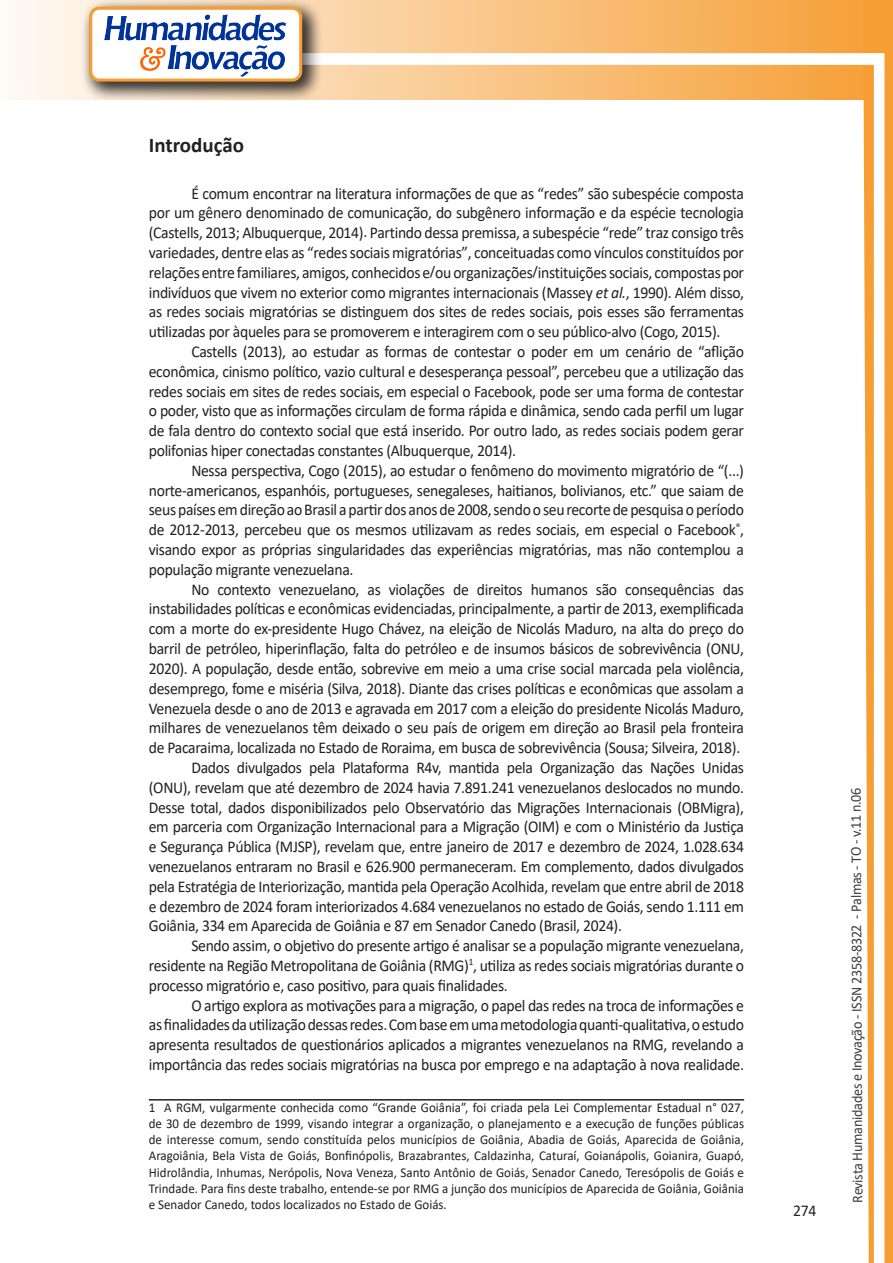
<style>
.page{position:relative;width:893px;height:1263px;background:#fff}
.page>*{position:absolute;margin:0;border:0;box-sizing:border-box;transform-origin:0 0}
.Titulo_2{font:700 21px "Calibri";color:#231f20}
.texto{font:16.5px/19.8px "Calibri";letter-spacing:-.02em;color:#231f20;text-align:justify;scale:.95 1}
.t1{font:15px "Calibri";letter-spacing:-.025em;color:#3e3e3f;scale:.95 1}
.Rodapé{font:13.5px/16.2px "Calibri";color:#231f20;text-align:justify;scale:.96 1}
.s1{font-style:italic}
</style>
<div class="page">
<svg style="left:5px;top:0;width:858px;height:100px;background:#f9c484"></svg>
<div style="left:302px;top:53px;width:582px;height:12px;background:#fff;border:2px solid #fff"></div>
<svg style="left:863px;top:0;width:30px;height:1263px"></svg>
<div style="left:81px;top:0;width:241px;height:102px;background:#231f20;opacity:.75"></div>
<div style="left:91px;top:8px;width:210px;height:72px;background:#fff;border-radius:9px"></div>
<img style="left:104px;top:14px;width:181px;height:62px">
<div style="left:89px;top:7px;width:213px;height:75px;border:3px solid #f69e34;border-radius:9px"></div>
<hr style="left:149px;top:1099px;width:595px;height:1px;background:#231f20">
<p class="Titulo_2" style="left:149px;top:130px;width:97px">Introdução</p>
<p class="texto" style="left:149px;top:183px;width:628px;text-indent:43px">É comum encontrar na literatura informações de que as “redes” são subespécie composta por um gênero denominado de comunicação, do subgênero informação e da espécie tecnologia (Castells, 2013; Albuquerque, 2014). Partindo dessa premissa, a subespécie “rede” traz consigo três variedades, dentre elas as “redes sociais migratórias”, conceituadas como vínculos constituídos por relações entre familiares, amigos, conhecidos e/ou organizações/instituições sociais, compostas por indivíduos que vivem no exterior como migrantes internacionais (Massey <span class="s1">et al.</span>, 1990). Além disso, as redes sociais migratórias se distinguem dos sites de redes sociais, pois esses são ferramentas utilizadas por àqueles para se promoverem e interagirem com o seu público-alvo (Cogo, 2015).</p>
<p class="texto" style="left:149px;top:341px;width:628px;text-indent:43px">Castells (2013), ao estudar as formas de contestar o poder em um cenário de “aflição econômica, cinismo político, vazio cultural e desesperança pessoal”, percebeu que a utilização das redes sociais em sites de redes sociais, em especial o Facebook, pode ser uma forma de contestar o poder, visto que as informações circulam de forma rápida e dinâmica, sendo cada perfil um lugar de fala dentro do contexto social que está inserido. Por outro lado, as redes sociais podem gerar polifonias hiper conectadas constantes (Albuquerque, 2014).</p>
<p class="texto" style="left:149px;top:460px;width:628px;text-indent:43px">Nessa perspectiva, Cogo (2015), ao estudar o fenômeno do movimento migratório de “(...) norte-americanos, espanhóis, portugueses, senegaleses, haitianos, bolivianos, etc.” que saiam de seus países em direção ao Brasil a partir dos anos de 2008, sendo o seu recorte de pesquisa o período de 2012-2013, percebeu que os mesmos utilizavam as redes sociais, em especial o Facebook<sup>®</sup>, visando expor as próprias singularidades das experiências migratórias, mas não contemplou a população migrante venezuelana.</p>
<p class="texto" style="left:149px;top:579px;width:628px;text-indent:43px">No contexto venezuelano, as violações de direitos humanos são consequências das instabilidades políticas e econômicas evidenciadas, principalmente, a partir de 2013, exemplificada com a morte do ex-presidente Hugo Chávez, na eleição de Nicolás Maduro, na alta do preço do barril de petróleo, hiperinflação, falta do petróleo e de insumos básicos de sobrevivência (ONU, 2020). A população, desde então, sobrevive em meio a uma crise social marcada pela violência, desemprego, fome e miséria (Silva, 2018). Diante das crises políticas e econômicas que assolam a Venezuela desde o ano de 2013 e agravada em 2017 com a eleição do presidente Nicolás Maduro, milhares de venezuelanos têm deixado o seu país de origem em direção ao Brasil pela fronteira de Pacaraima, localizada no Estado de Roraima, em busca de sobrevivência (Sousa; Silveira, 2018).</p>
<p class="texto" style="left:149px;top:757px;width:628px;text-indent:43px">Dados divulgados pela Plataforma R4v, mantida pela Organização das Nações Unidas (ONU), revelam que até dezembro de 2024 havia 7.891.241 venezuelanos deslocados no mundo.<br>Desse total, dados disponibilizados pelo Observatório das Migrações Internacionais (OBMigra), em parceria com Organização Internacional para a Migração (OIM) e com o Ministério da Justiça e Segurança Pública (MJSP), revelam que, entre janeiro de 2017 e dezembro de 2024, 1.028.634 venezuelanos entraram no Brasil e 626.900 permaneceram. Em complemento, dados divulgados pela Estratégia de Interiorização, mantida pela Operação Acolhida, revelam que entre abril de 2018 e dezembro de 2024 foram interiorizados 4.684 venezuelanos no estado de Goiás, sendo 1.111 em Goiânia, 334 em Aparecida de Goiânia e 87 em Senador Canedo (Brasil, 2024).</p>
<p class="texto" style="left:149px;top:935px;width:628px;text-indent:43px">Sendo assim, o objetivo do presente artigo é analisar se a população migrante venezuelana, residente na Região Metropolitana de Goiânia (RMG)<sup>1</sup>, utiliza as redes sociais migratórias durante o processo migratório e, caso positivo, para quais finalidades.</p>
<p class="texto" style="left:149px;top:995px;width:628px;text-indent:43px">O artigo explora as motivações para a migração, o papel das redes na troca de informações e as finalidades da utilização dessas redes. Com base em uma metodologia quanti-qualitativa, o estudo apresenta resultados de questionários aplicados a migrantes venezuelanos na RMG, revelando a importância das redes sociais migratórias na busca por emprego e na adaptação à nova realidade.</p>
<p class="Rodapé" style="left:149px;top:1099px;width:622px">1 A RGM, vulgarmente conhecida como “Grande Goiânia”, foi criada pela Lei Complementar Estadual n° 027, de 30 de dezembro de 1999, visando integrar a organização, o planejamento e a execução de funções públicas de interesse comum, sendo constituída pelos municípios de Goiânia, Abadia de Goiás, Aparecida de Goiânia, Aragoiânia, Bela Vista de Goiás, Bonfinópolis, Brazabrantes, Caldazinha, Caturaí, Goianápolis, Goianira, Guapó, Hidrolândia, Inhumas, Nerópolis, Nova Veneza, Santo Antônio de Goiás, Senador Canedo, Teresópolis de Goiás e Trindade. Para fins deste trabalho, entende-se por RMG a junção dos municípios de Aparecida de Goiânia, Goiânia e Senador Canedo, todos localizados no Estado de Goiás.</p>
<p class="texto" style="left:793px;top:1200px;width:26px">274</p>
<p class="t1" style="left:846px;top:1203px;width:439px;rotate:-90deg">Revista Humanidades e Inovação - ISSN 2358-8322 - Palmas - TO - v.11 n.06</p>
</div>
